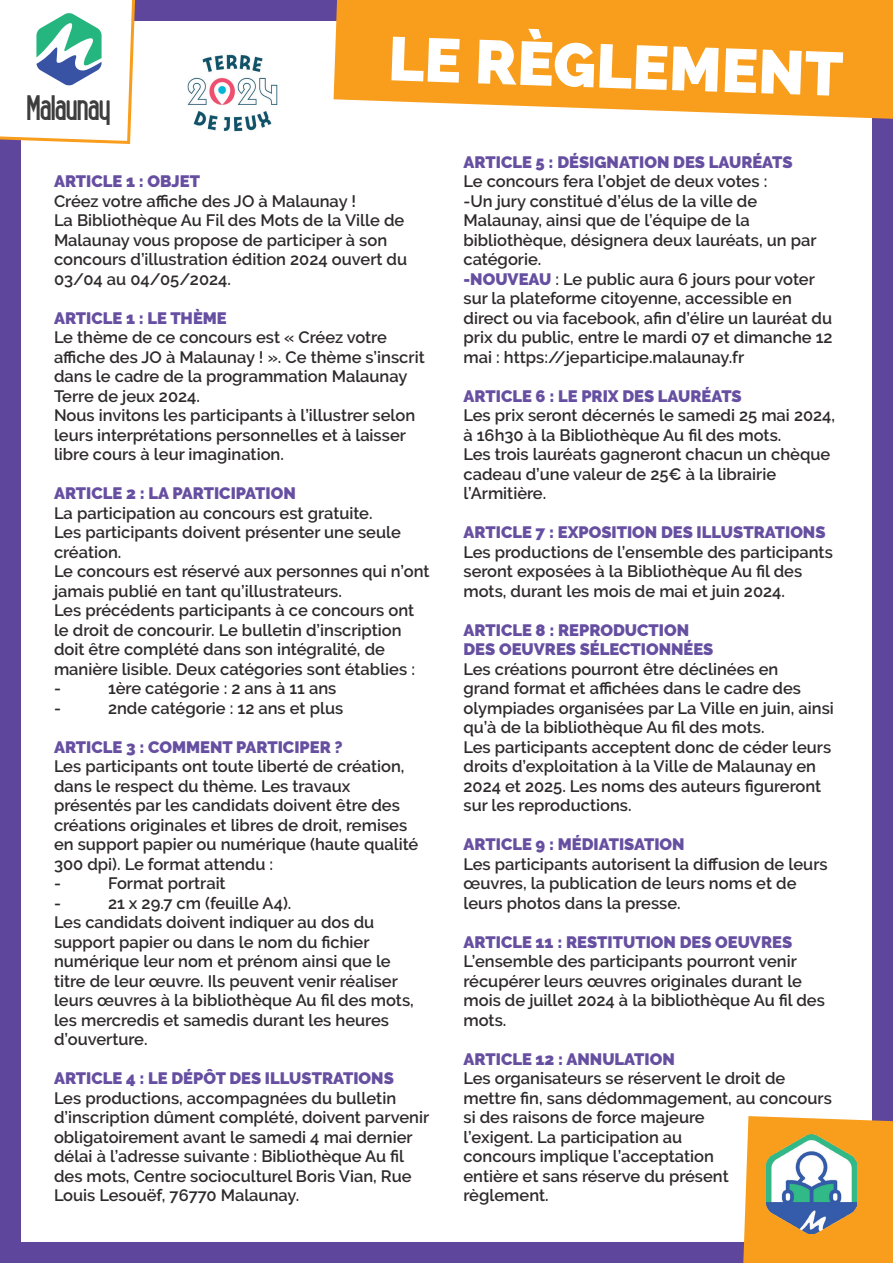
<style>
.page{position:relative;width:893px;height:1263px;background:#fff}
.page>*{position:absolute;margin:0;border:0;box-sizing:border-box;transform-origin:0 0}
.t1{font:800 61.5px "Raleway";color:#fff}
.t2{font:35.7px "Alanus";color:#3e3e3f}
.t3{font:600 16.5px/19.5px "Raleway";color:#231f20}
.t4{font:900 16.5px/19.5px "Raleway";color:#5e469c}
.s1{font-weight:900;color:#5e469c}
</style>
<div class="page">
<div style="left:0;top:0;width:893px;height:1263px;border:21px solid #5e469c"></div>
<svg style="left:743px;top:1116px;width:150px;height:147px;background:#f6a32b"></svg>
<svg style="left:346px;top:0;width:547px;height:119px;background:#f8a52e"></svg>
<img style="left:767px;top:1134px;width:90px;height:99px">
<svg style="left:0;top:0;width:121px;height:146px"></svg>
<img style="left:121px;top:0;width:225px;height:144px">
<h2 class="t2" style="left:27px;top:90px;width:85px">Malaunay</h2>
<h1 class="t1" style="left:390px;top:23px;width:456px;rotate:2deg">LE RÈGLEMENT</h1>
<p class="t4" style="left:54px;top:172px;width:147px">ARTICLE 1 : OBJET</p>
<p class="t3" style="left:54px;top:191px;width:355px">Créez votre affiche des JO à Malaunay !<br>La Bibliothèque Au Fil des Mots de la Ville de Malaunay vous propose de participer à son concours d’illustration édition 2024 ouvert du 03/04 au 04/05/2024.</p>
<p class="t4" style="left:54px;top:308px;width:174px">ARTICLE 1 : LE THÈME</p>
<p class="t3" style="left:54px;top:328px;width:372px">Le thème de ce concours est « Créez votre affiche des JO à Malaunay ! ». Ce thème s’inscrit dans le cadre de la programmation Malaunay Terre de jeux 2024.<br>Nous invitons les participants à l’illustrer selon leurs interprétations personnelles et à laisser libre cours à leur imagination.</p>
<p class="t4" style="left:54px;top:484px;width:243px">ARTICLE 2 : LA PARTICIPATION</p>
<p class="t3" style="left:54px;top:503px;width:377px">La participation au concours est gratuite.<br>Les participants doivent présenter une seule création.<br>Le concours est réservé aux personnes qui n’ont jamais publié en tant qu’illustrateurs.<br>Les précédents participants à ce concours ont le droit de concourir. Le bulletin d’inscription doit être complété dans son intégralité, de manière lisible. Deux catégories sont établies :<br>-</p>
<p class="t3" style="left:108px;top:679px;width:230px">1ère catégorie : 2 ans à 11 ans</p>
<p class="t3" style="left:54px;top:698px;width:8px">-</p>
<p class="t3" style="left:108px;top:698px;width:237px">2nde catégorie : 12 ans et plus</p>
<p class="t4" style="left:54px;top:737px;width:290px">ARTICLE 3 : COMMENT PARTICIPER ?</p>
<p class="t3" style="left:54px;top:757px;width:366px">Les participants ont toute liberté de création, dans le respect du thème. Les travaux présentés par les candidats doivent être des créations originales et libres de droit, remises en support papier ou numérique (haute qualité 300 dpi). Le format attendu :<br>-</p>
<p class="t3" style="left:108px;top:874px;width:119px">Format portrait</p>
<p class="t3" style="left:54px;top:893px;width:361px;text-indent:54px">21 x 29.7 cm (feuille A4).<br>Les candidats doivent indiquer au dos du support papier ou dans le nom du fichier numérique leur nom et prénom ainsi que le titre de leur œuvre. Ils peuvent venir réaliser leurs œuvres à la bibliothèque Au fil des mots, les mercredis et samedis durant les heures d’ouverture.</p>
<p class="t4" style="left:54px;top:1069px;width:341px">ARTICLE 4 : LE DÉPÔT DES ILLUSTRATIONS</p>
<p class="t3" style="left:54px;top:1088px;width:377px">Les productions, accompagnées du bulletin d’inscription dûment complété, doivent parvenir obligatoirement avant le samedi 4 mai dernier délai à l’adresse suivante : Bibliothèque Au fil des mots, Centre socioculturel Boris Vian, Rue Louis Lesouëf, 76770 Malaunay.</p>
<p class="t3" style="left:54px;top:893px;width:8px">-</p>
<p class="t4" style="left:463px;top:152px;width:331px">ARTICLE 5 : DÉSIGNATION DES LAURÉATS</p>
<p class="t3" style="left:463px;top:172px;width:371px">Le concours fera l’objet de deux votes :<br>-Un jury constitué d’élus de la ville de Malaunay, ainsi que de l’équipe de la bibliothèque, désignera deux lauréats, un par catégorie.<br><span class="s1">-NOUVEAU</span> : Le public aura 6 jours pour voter sur la plateforme citoyenne, accessible en direct ou via facebook, afin d’élire un lauréat du prix du public, entre le mardi 07 et dimanche 12 mai : https://jeparticipe.malaunay.fr</p>
<p class="t4" style="left:463px;top:386px;width:280px">ARTICLE 6 : LE PRIX DES LAURÉATS</p>
<p class="t3" style="left:463px;top:406px;width:373px">Les prix seront décernés le samedi 25 mai 2024, à 16h30 à la Bibliothèque Au fil des mots.<br>Les trois lauréats gagneront chacun un chèque cadeau d’une valeur de 25€ à la librairie l’Armitière.</p>
<p class="t4" style="left:463px;top:523px;width:364px">ARTICLE 7 : EXPOSITION DES ILLUSTRATIONS</p>
<p class="t3" style="left:463px;top:542px;width:371px">Les productions de l’ensemble des participants seront exposées à la Bibliothèque Au fil des mots, durant les mois de mai et juin 2024.</p>
<p class="t4" style="left:463px;top:620px;width:251px">ARTICLE 8 : REPRODUCTION<br>DES OEUVRES SÉLECTIONNÉES</p>
<p class="t3" style="left:463px;top:659px;width:372px">Les créations pourront être déclinées en<br>grand format et affichées dans le cadre des olympiades organisées par La Ville en juin, ainsi qu’à de la bibliothèque Au fil des mots.<br>Les participants acceptent donc de céder leurs droits d’exploitation à la Ville de Malaunay en 2024 et 2025. Les noms des auteurs figureront sur les reproductions.</p>
<p class="t4" style="left:463px;top:835px;width:223px">ARTICLE 9 : MÉDIATISATION</p>
<p class="t3" style="left:463px;top:854px;width:366px">Les participants autorisent la diffusion de leurs œuvres, la publication de leurs noms et de leurs photos dans la presse.</p>
<p class="t4" style="left:463px;top:932px;width:330px">ARTICLE 11 : RESTITUTION DES OEUVRES</p>
<p class="t3" style="left:463px;top:952px;width:363px">L’ensemble des participants pourront venir récupérer leurs œuvres originales durant le mois de juillet 2024 à la bibliothèque Au fil des mots.</p>
<p class="t4" style="left:463px;top:1049px;width:213px">ARTICLE 12 : ANNULATION</p>
<p class="t3" style="left:463px;top:1069px;width:370px">Les organisateurs se réservent le droit de mettre fin, sans dédommagement, au concours si des raisons de force majeure<br>l’exigent. La participation au<br>concours implique l’acceptation<br>entière et sans réserve du présent<br>règlement.</p>
</div>
